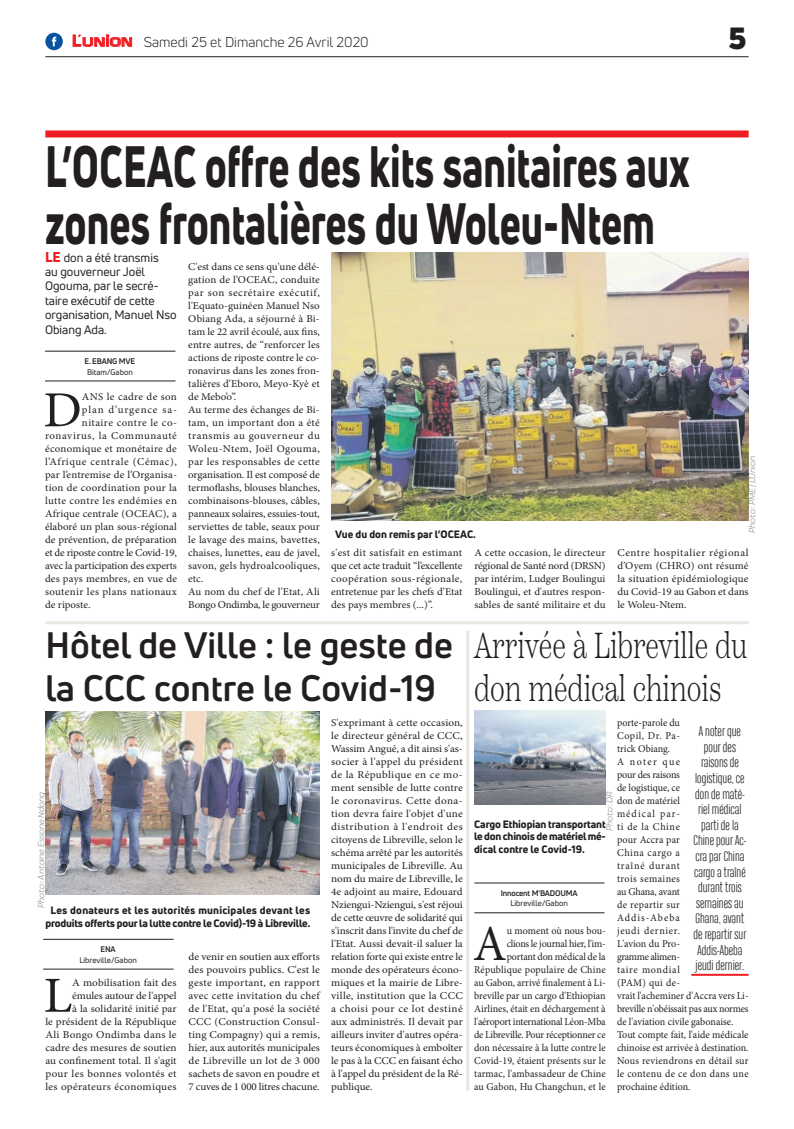
<style>
.page{position:relative;width:794px;height:1129px;background:#fff}
.page>*{position:absolute;margin:0;border:0;box-sizing:border-box;transform-origin:0 0}
.t1{font:800 57px/57px "Uni Neue";color:#231f20;scale:.7 1}
.t2{font:50.5px "Minion Pro";color:#231f20;scale:.96 1}
.t3{font:50.5px "Minion Pro";color:#231f20;scale:1.06 1}
.t4{font:50.5px "Minion Pro";color:#231f20;scale:1.04 1}
.t5{font:700 36px/43.2px "Uni Neue";color:#231f20}
.t6{font:300 36px/43.2px "Scotch Text";color:#231f20;scale:.73 1}
.t7{font:900 30px "Uni Neue";color:#231f20}
.t8{font:14px "Uni Neue";color:#231f20}
.t9{font:300 13px/15.6px "Heading Compressed Pro";color:#231f20;text-align:center}
.t10{font:12px/14.4px "Uni Neue";color:#231f20}
.t11{font:10.5px/13px "Minion Pro";letter-spacing:.005em;color:#231f20;text-align:justify;scale:1.06 1}
.t12{font:10.5px/13px "Minion Pro";letter-spacing:.005em;color:#231f20;text-align:justify;scale:1.04 1}
.t13{font:10.5px/13px "Minion Pro";letter-spacing:.005em;color:#231f20;text-align:right;scale:.96 1}
.t14{font:800 10.5px/12.6px "Uni Neue";letter-spacing:-.01em;color:#231f20;text-align:justify}
.t15{font:10.5px "Minion Pro";letter-spacing:-.02em;color:#231f20;scale:1.04 1}
.t16{font:10.5px "Minion Pro";letter-spacing:.05em;color:#231f20;scale:1.04 1}
.t17{font:10.5px "Minion Pro";letter-spacing:.025em;color:#231f20;scale:1.04 1}
.t18{font:10.5px "Minion Pro";letter-spacing:.03em;color:#231f20;scale:1.04 1}
.t19{font:10.5px "Minion Pro";letter-spacing:.035em;color:#231f20;scale:1.04 1}
.t20{font:10.5px "Minion Pro";letter-spacing:.04em;color:#231f20;scale:1.04 1}
.t21{font:10.5px "Minion Pro";letter-spacing:.08em;color:#231f20;scale:1.04 1}
.t22{font:italic 9px "Praktika";color:#818386}
.t23{font:8px "Uni Neue";color:#231f20}
.t24{font:700 8px "Uni Neue";letter-spacing:-.02em;color:#231f20}
.s1{font-family:"Eurostile";font-weight:600;font-size:15px;color:#ee1d23}
.s2{font-family:"Eurostile";font-weight:600;font-size:11.4px;color:#ee1d23}
.s3{font-weight:800;font-size:14px;color:#ee1d23}
</style>
<div class="page">
<hr style="left:45px;top:56px;width:703px;height:1px;background:#231f20">
<div style="left:45px;top:130px;width:703px;height:7px;background:#ee1d23"></div>
<svg style="left:72px;top:34px;width:60px;height:13px"></svg>
<div style="left:45px;top:33px;width:18px;height:17px;background:#08549e;border-radius:50%"></div>
<svg style="left:52px;top:37px;width:4px;height:9px"></svg>
<hr style="left:474px;top:912px;width:130px;height:1px;background:#231f20">
<hr style="left:474px;top:882px;width:130px;height:1px;background:#231f20">
<hr style="left:691px;top:973px;width:57px;height:2px;background:#ee1d23">
<img style="left:474px;top:710px;width:131px;height:94px">
<hr style="left:45px;top:621px;width:703px;height:3px;background:#e7e8e2">
<hr style="left:466px;top:630px;width:3px;height:460px;background:#e7e8e2">
<hr style="left:43px;top:968px;width:131px;height:1px;background:#231f20">
<hr style="left:43px;top:938px;width:131px;height:1px;background:#231f20">
<img style="left:45px;top:711px;width:275px;height:183px">
<hr style="left:45px;top:380px;width:130px;height:1px;background:#231f20">
<hr style="left:45px;top:351px;width:130px;height:1px;background:#231f20">
<img style="left:331px;top:252px;width:417px;height:268px">
<h3 class="t8" style="left:72px;top:33px;width:298px"><span class="s1">L</span><span class="s2">UNION</span> Samedi 25 et Dimanche 26 Avril 2020</h3>
<h3 class="t7" style="left:728px;top:17px;width:19px">5</h3>
<h1 class="t1" style="left:45px;top:137px;width:922px">L’OCEAC offre des kits sanitaires aux zones frontalières du Woleu-Ntem</h1>
<p class="t10" style="left:45px;top:250px;width:133px"><span class="s3">LE</span> don a été transmis<br>au gouverneur Joël<br>Ogouma, par le secré&shy;taire exécutif de cette organisation, Manuel Nso<br>Obiang Ada.</p>
<p class="t24" style="left:85px;top:356px;width:52px">E. EBANG MVE</p>
<p class="t23" style="left:87px;top:366px;width:47px">Bitam/Gabon</p>
<p class="t12" style="left:188px;top:260px;width:128px;text-align:left">C'est dans ce sens qu'une délé&shy;gation de l’OCEAC, conduite par son secrétaire exécutif, l'Equato-guinéen Manuel Nso<br>Obiang Ada, a séjourné à Bi&shy;tam le 22 avril écoulé, aux fins, entre autres, de “renforcer les actions de riposte contre le co&shy;ronavirus dans les zones fron&shy;talières d’Eboro, Meyo-Kyè et de Mebo’o”.<br>Au terme des échanges de Bi&shy;tam, un important don a été transmis au gouverneur du<br>Woleu-Ntem, Joël Ogouma, par les responsables de cette organisation. Il est composé de termoflashs, blouses blanches, combinaisons-blouses, câbles, panneaux solaires, essuies-tout, serviettes de table, seaux pour le lavage des mains, bavettes, chaises, lunettes, eau de javel, savon, gels hydroalcooliques, etc.<br>Au nom du chef de l'Etat, Ali<br>Bongo Ondimba, le gouverneur</p>
<h2 class="t4" style="left:43px;top:376px;width:39px">D</h2>
<p class="t18" style="left:82px;top:390px;width:93px">ANS le cadre de son</p>
<p class="t21" style="left:82px;top:403px;width:93px">plan d’urgence sa-</p>
<p class="t20" style="left:82px;top:416px;width:93px">nitaire contre le co-</p>
<p class="t16" style="left:45px;top:429px;width:128px">ronavirus, la Communauté</p>
<p class="t17" style="left:45px;top:442px;width:128px">économique et monétaire de</p>
<p class="t16" style="left:45px;top:455px;width:128px">l’Afrique centrale (Cémac),</p>
<p class="t12" style="left:45px;top:468px;width:128px">par l’entremise de l’Organisa-</p>
<p class="t17" style="left:45px;top:481px;width:128px">tion de coordination pour la</p>
<p class="t19" style="left:45px;top:494px;width:128px">lutte contre les endémies en</p>
<p class="t12" style="left:45px;top:507px;width:128px">Afrique centrale (OCEAC), a</p>
<p class="t12" style="left:45px;top:520px;width:128px">élaboré un plan sous-régional</p>
<p class="t12" style="left:45px;top:533px;width:128px">de prévention, de préparation</p>
<p class="t15" style="left:45px;top:546px;width:128px">et de riposte contre le Covid-19,</p>
<p class="t15" style="left:45px;top:559px;width:128px">avec la participation des experts</p>
<p class="t12" style="left:45px;top:572px;width:128px">des pays membres, en vue de</p>
<p class="t18" style="left:45px;top:585px;width:128px">soutenir les plans nationaux</p>
<p class="t12" style="left:45px;top:598px;width:45px">de riposte.</p>
<p class="t22" style="left:746px;top:533px;width:79px;rotate:-90deg">Photo : PME/ L’Union</p>
<p class="t14" style="left:335px;top:527px;width:142px">Vue du don remis par l’OCEAC.</p>
<p class="t12" style="left:331px;top:546px;width:128px">s'est dit satisfait en estimant que cet acte traduit “l’excellente coopération sous-régionale, entretenue par les chefs d’Etat des pays membres (...)”.</p>
<p class="t12" style="left:474px;top:546px;width:128px">A cette occasion, le directeur régional de Santé nord (DRSN) par intérim, Ludger Boulingui Boulingui, et d'autres respon&shy;sables de santé militaire et du</p>
<p class="t12" style="left:617px;top:546px;width:128px">Centre hospitalier régional d’Oyem (CHRO) ont résumé la situation épidémiologique du Covid-19 au Gabon et dans le Woleu-Ntem.</p>
<h3 class="t5" style="left:45px;top:622px;width:409px">Hôtel de Ville : le geste de la CCC contre le Covid-19</h3>
<p class="t22" style="left:35px;top:907px;width:118px;rotate:-90deg">Photo : Antoine Essone Ndong</p>
<p class="t14" style="left:45px;top:903px;width:266px;text-align:center">Les donateurs et les autorités municipales devant les produits offerts pour la lutte contre le Covid)-19 à Libreville.</p>
<p class="t24" style="left:101px;top:944px;width:17px">ENA</p>
<p class="t23" style="left:79px;top:954px;width:59px">Libreville/Gabon</p>
<p class="t11" style="left:45px;top:975px;width:125px;text-align:right">A mobilisation fait des émules autour de l'appel<br>à la solidarité initié par<br>le président de la République<br>Ali Bongo Ondimba dans le cadre des mesures de soutien au confinement total. Il s'agit pour les bonnes volontés et les opérateurs économiques</p>
<h2 class="t3" style="left:43px;top:961px;width:29px">L</h2>
<p class="t11" style="left:189px;top:949px;width:125px">de venir en soutien aux efforts des pouvoirs publics. C'est le geste important, en rapport avec cette invitation du chef de l'Etat, qu'a posé la société CCC (Construction Consul&shy;ting Compagny) qui a remis, hier, aux autorités municipales de Libreville un lot de 3 000 sachets de savon en poudre et 7 cuves de 1 000 litres chacune.</p>
<p class="t11" style="left:331px;top:715px;width:126px">S'exprimant à cette occasion, le directeur général de CCC, Wassim Angué, a dit ainsi s'as&shy;socier à l'appel du président de la République en ce mo&shy;ment sensible de lutte contre le coronavirus. Cette dona&shy;tion devra faire l'objet d'une distribution à l'endroit des citoyens de Libreville, selon le schéma arrêté par les autorités municipales de Libreville. Au nom du maire de Libreville, le 4e adjoint au maire, Edouard Nziengui-Nziengui, s'est réjoui de cette œuvre de solidarité qui s'inscrit dans l'invite du chef de l'Etat. Aussi devait-il saluer la relation forte qui existe entre le monde des opérateurs écono&shy;miques et la mairie de Libre&shy;ville, institution que la CCC a choisi pour ce lot destiné aux administrés. Il devait par ailleurs inviter d'autres opéra&shy;teurs économiques à emboîter le pas à la CCC en faisant écho à l'appel du président de la Ré&shy;publique.</p>
<h3 class="t6" style="left:474px;top:623px;width:376px">Arrivée à Libreville du don médical chinois</h3>
<p class="t13" style="left:617px;top:715px;width:139px;text-align:left">porte-parole du<br>Copil, Dr. Pa-<br>trick Obiang.<br>A noter que<br>pour des raisons<br>de logistique, ce<br>don de matériel<br>médical par-<br>ti de la Chine<br>pour Accra par<br>China cargo a<br>traîné durant<br>trois semaines<br>au Ghana, avant<br>de repartir sur<br>Addis-Abeba<br>jeudi dernier.<br>L'avion du Pro-<br>gramme alimen-<br>taire mondial<br>(PAM) qui de-<br>vrait l'acheminer d'Accra vers Li&shy;breville n'obéissait pas aux normes de l'aviation civile gabonaise.<br>Tout compte fait, l'aide médicale chinoise est arrivée à destination.<br>Nous reviendrons en détail sur le contenu de ce don dans une prochaine édition.</p>
<p class="t9" style="left:693px;top:724px;width:54px">A noter que pour des raisons de logistique, ce don de maté&shy;riel médical parti de la<br>Chine pour Ac&shy;cra par China cargo a traîné durant trois semaines au<br>Ghana, avant de repartir sur<br>Addis-Abeba jeudi dernier.</p>
<p class="t22" style="left:603px;top:831px;width:41px;rotate:-90deg">Photo : DR</p>
<p class="t14" style="left:474px;top:817px;width:133px">Cargo Ethiopian transportant le don chinois de matériel mé&shy;dical contre le Covid-19.</p>
<p class="t24" style="left:501px;top:887px;width:78px">Innocent M'BADOUMA</p>
<p class="t23" style="left:510px;top:898px;width:59px">Libreville/Gabon</p>
<h2 class="t2" style="left:473px;top:909px;width:36px">A</h2>
<p class="t13" style="left:474px;top:923px;width:139px">u moment où nous bou-<br>clions le journal hier, l'im-<br>portant don médical de la<br>République populaire de Chine au Gabon, arrivé finalement à Li&shy;breville par un cargo d'Ethiopian<br>Airlines, était en déchargement à l'aéroport international Léon-Mba de Libreville. Pour réceptionner ce don nécessaire à la lutte contre le<br>Covid-19, étaient présents sur le tarmac, l'ambassadeur de Chine au Gabon, Hu Changchun, et le</p>
</div>
